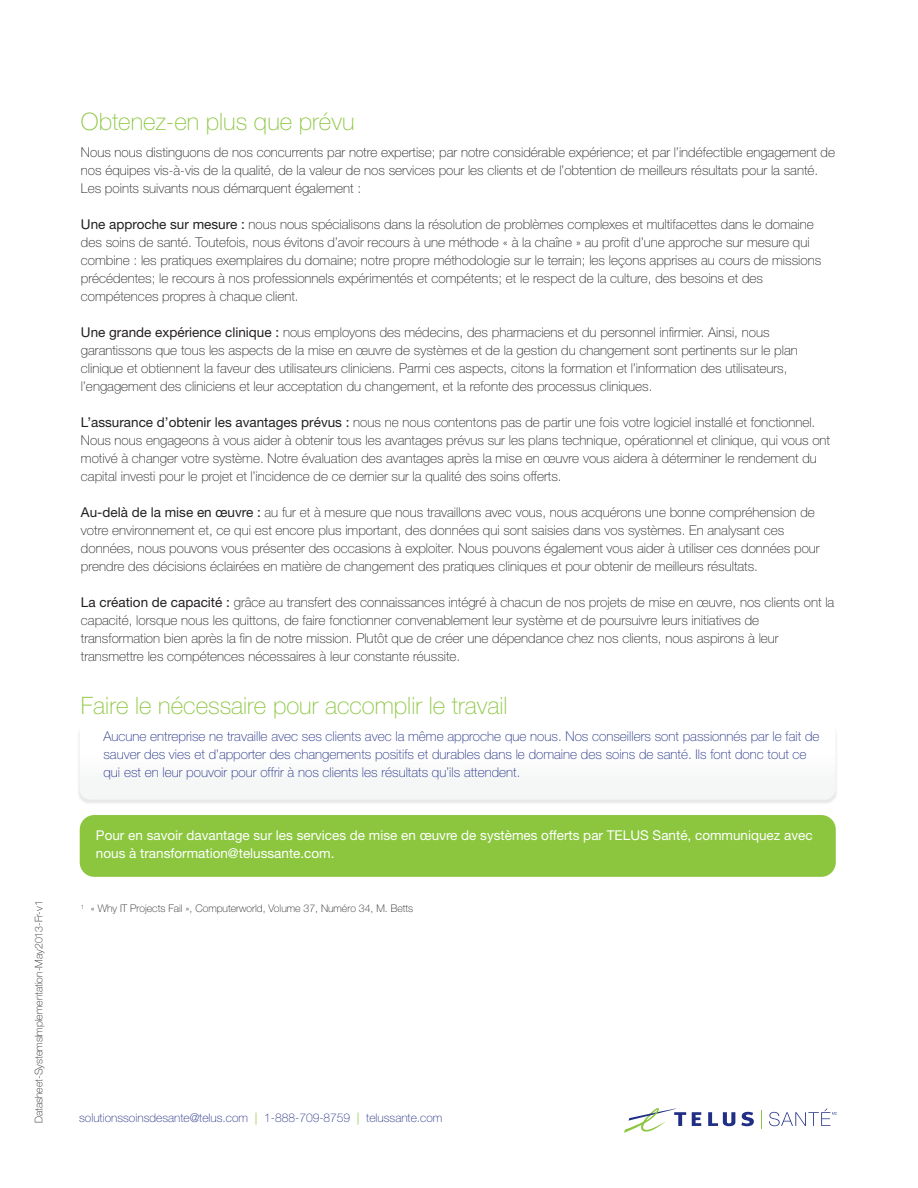
<style>
.page{position:relative;width:918px;height:1188px;background:#fff}
.page>*{position:absolute;margin:0;border:0;box-sizing:border-box;transform-origin:0 0}
.t1{font:100 24px "Helvetica Neue";color:#8bc63e}
.t2{font:100 13.5px/18px "Helvetica Neue";color:#231f20}
.t3{font:100 13.5px/18px "Helvetica Neue";color:#202e84}
.t4{font:13.5px/18px "Helvetica Neue";color:#fff}
.t5{font:100 12px "Helvetica Neue";color:#202e84}
.t6{font:100 10.5px "Helvetica Neue";color:#231f20}
.s1{font-weight:400}
.s2{font-weight:300;color:#8bc63e}
</style>
<div class="page">
<svg style="left:80px;top:729px;width:756px;height:71px"></svg>
<div style="left:80px;top:815px;width:756px;height:62px;background:#8bc63e;border-radius:15px"></div>
<svg style="left:692px;top:1112px;width:9px;height:14px"></svg>
<svg style="left:741px;top:1112px;width:13px;height:14px"></svg>
<svg style="left:708px;top:1112px;width:27px;height:14px"></svg>
<svg style="left:624px;top:1108px;width:62px;height:25px"></svg>
<svg style="left:761px;top:1110px;width:1px;height:18px"></svg>
<svg style="left:769px;top:1109px;width:68px;height:17px"></svg>
<p class="t6" style="left:33px;top:1123px;width:225px;rotate:-90deg">Datasheet-SystemsImplementation-May2013-Fr-v1</p>
<h1 class="t1" style="left:81px;top:108px;width:275px">Obtenez-en plus que prévu</h1>
<p class="t2" style="left:81px;top:143px;width:756px">Nous nous distinguons de nos concurrents par notre expertise; par notre considérable expérience; et par l’indéfectible engagement de nos équipes vis-à-vis de la qualité, de la valeur de nos services pour les clients et de l’obtention de meilleurs résultats pour la santé.<br>Les points suivants nous démarquent également :</p>
<p class="t2" style="left:81px;top:215px;width:742px"><span class="s1">Une approche sur mesure :</span> nous nous spécialisons dans la résolution de problèmes complexes et multifacettes dans le domaine des soins de santé. Toutefois, nous évitons d’avoir recours à une méthode « à la chaîne » au profit d’une approche sur mesure qui combine : les pratiques exemplaires du domaine; notre propre méthodologie sur le terrain; les leçons apprises au cours de missions précédentes; le recours à nos professionnels expérimentés et compétents; et le respect de la culture, des besoins et des compétences propres à chaque client.</p>
<p class="t2" style="left:81px;top:323px;width:718px"><span class="s1">Une grande expérience clinique :</span> nous employons des médecins, des pharmaciens et du personnel infirmier. Ainsi, nous garantissons que tous les aspects de la mise en œuvre de systèmes et de la gestion du changement sont pertinents sur le plan clinique et obtiennent la faveur des utilisateurs cliniciens. Parmi ces aspects, citons la formation et l’information des utilisateurs, l’engagement des cliniciens et leur acceptation du changement, et la refonte des processus cliniques.</p>
<p class="t2" style="left:81px;top:413px;width:751px"><span class="s1">L’assurance d’obtenir les avantages prévus :</span> nous ne nous contentons pas de partir une fois votre logiciel installé et fonctionnel.<br>Nous nous engageons à vous aider à obtenir tous les avantages prévus sur les plans technique, opérationnel et clinique, qui vous ont motivé à changer votre système. Notre évaluation des avantages après la mise en œuvre vous aidera à déterminer le rendement du capital investi pour le projet et l’incidence de ce dernier sur la qualité des soins offerts.</p>
<p class="t2" style="left:81px;top:503px;width:740px"><span class="s1">Au-delà de la mise en œuvre :</span> au fur et à mesure que nous travaillons avec vous, nous acquérons une bonne compréhension de votre environnement et, ce qui est encore plus important, des données qui sont saisies dans vos systèmes. En analysant ces données, nous pouvons vous présenter des occasions à exploiter. Nous pouvons également vous aider à utiliser ces données pour prendre des décisions éclairées en matière de changement des pratiques cliniques et pour obtenir de meilleurs résultats.</p>
<p class="t2" style="left:81px;top:593px;width:755px"><span class="s1">La création de capacité :</span> grâce au transfert des connaissances intégré à chacun de nos projets de mise en œuvre, nos clients ont la capacité, lorsque nous les quittons, de faire fonctionner convenablement leur système et de poursuivre leurs initiatives de transformation bien après la fin de notre mission. Plutôt que de créer une dépendance chez nos clients, nous aspirons à leur transmettre les compétences nécessaires à leur constante réussite.</p>
<h1 class="t1" style="left:81px;top:692px;width:428px">Faire le nécessaire pour accomplir le travail</h1>
<p class="t3" style="left:103px;top:727px;width:718px">Aucune entreprise ne travaille avec ses clients avec la même approche que nous. Nos conseillers sont passionnés par le fait de sauver des vies et d’apporter des changements positifs et durables dans le domaine des soins de santé. Ils font donc tout ce qui est en leur pouvoir pour offrir à nos clients les résultats qu’ils attendent.</p>
<p class="t4" style="left:96px;top:826px;width:718px">Pour en savoir davantage sur les services de mise en œuvre de systèmes offerts par TELUS Santé, communiquez avec nous à transformation@telussante.com.</p>
<p class="t6" style="left:81px;top:902px;width:334px"><sup>1</sup> « Why IT Projects Fail », Computerworld, Volume 37, Numéro 34, M. Betts</p>
<p class="t5" style="left:79px;top:1111px;width:365px">solutionssoinsdesante@telus.com <span class="s2">|</span> 1-888-709-8759 <span class="s2">|</span> telussante.com</p>
</div>
